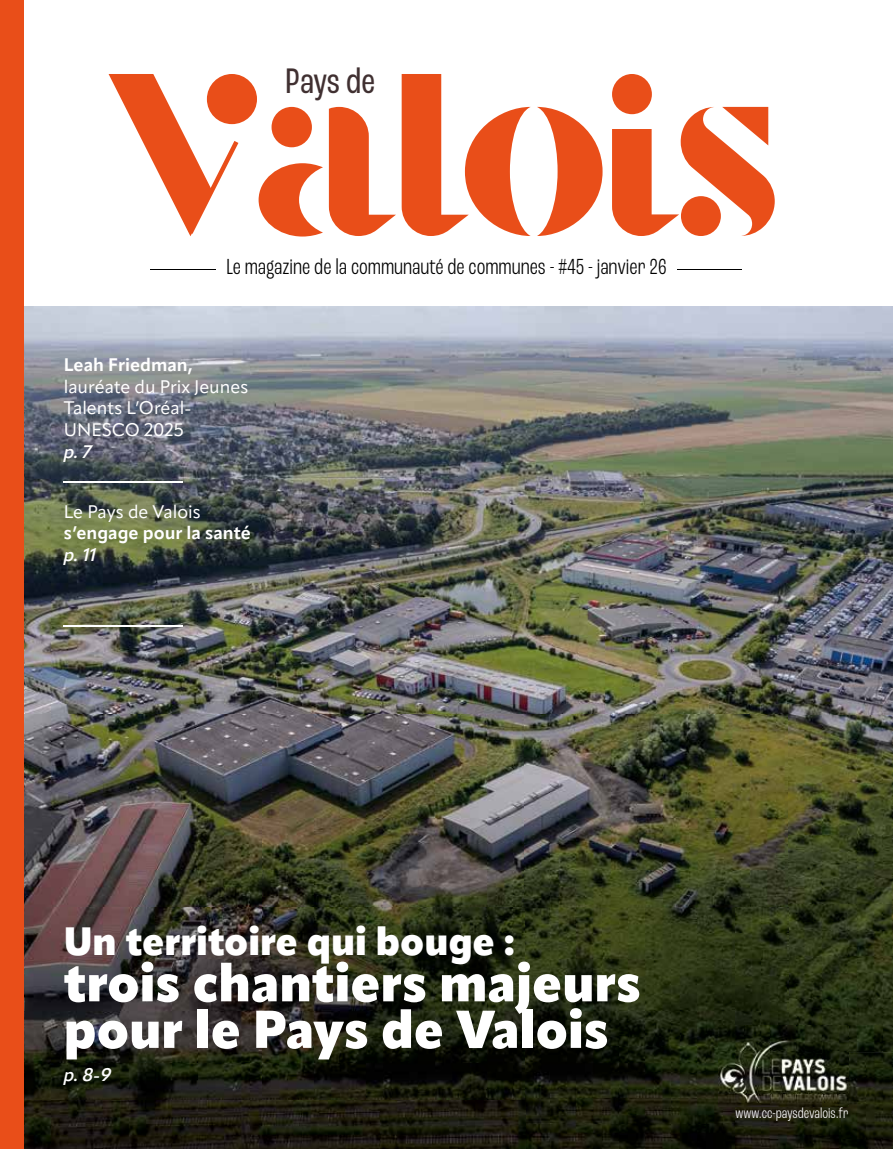
<style>
.page{position:relative;width:893px;height:1149px;background:#fff}
.page>*{position:absolute;margin:0;border:0;box-sizing:border-box;transform-origin:0 0}
.t1{font:269.4px "Stanley";letter-spacing:-.03em;color:#e94e19}
.t2{font:900 52.5px/46.5px "Apparat";color:#fff}
.t3{font:900 39px "Apparat";color:#fff}
.t4{font:condensed 37.35px "Roc Grotesk";letter-spacing:-.005em;color:#403031}
.t5{font:300 condensed 22.95px "Roc Grotesk";color:#000}
.t6{font:18px/21.6px "Apparat";color:#fff}
.t7{font:700 18px "Apparat";color:#fff}
.t8{font:italic 600 18px "Apparat";color:#fff}
.t9{font:300 condensed 15.3px "Roc Grotesk";color:#fff}
</style>
<div class="page">
<img style="left:23px;top:306px;width:870px;height:408px">
<img style="left:23px;top:714px;width:765px;height:193px">
<img style="left:788px;top:714px;width:105px;height:337px">
<img style="left:23px;top:907px;width:712px;height:241px">
<img style="left:735px;top:907px;width:53px;height:118px">
<img style="left:841px;top:1051px;width:52px;height:97px">
<img style="left:735px;top:1106px;width:106px;height:42px">
<img style="left:718px;top:1025px;width:130px;height:81px">
<hr style="left:151px;top:269px;width:591px;height:1px;background:#000">
<div style="left:216px;top:257px;width:461px;height:21px;background:#fff"></div>
<hr style="left:64px;top:481px;width:119px;height:1px;background:#fff">
<hr style="left:64px;top:624px;width:119px;height:2px;background:#fff">
<div style="left:0;top:0;width:23px;height:1148px;background:#e94e19"></div>
<svg style="left:188px;top:141px;width:50px;height:93px"></svg>
<h3 class="t4" style="left:286px;top:59px;width:91px">Pays de</h3>
<h1 class="t1" style="left:109px;top:18px;width:677px">Valois</h1>
<p class="t5" style="left:226px;top:254px;width:442px">Le magazine de la communauté de communes - #45 - janvier 26</p>
<p class="t7" style="left:64px;top:354px;width:130px">Leah Friedman,</p>
<p class="t6" style="left:64px;top:375px;width:186px">lauréate du Prix Jeunes<br>Talents L’Oréal-<br>UNESCO 2025</p>
<p class="t8" style="left:64px;top:440px;width:29px">p. 7</p>
<p class="t6" style="left:64px;top:500px;width:138px">Le Pays de Valois</p>
<p class="t7" style="left:64px;top:522px;width:188px">s’engage pour la santé</p>
<p class="t8" style="left:64px;top:543px;width:34px">p. 11</p>
<h3 class="t3" style="left:64px;top:916px;width:453px">Un territoire qui bouge :</h3>
<h2 class="t2" style="left:64px;top:959px;width:579px">trois chantiers majeurs pour le Pays de Valois</h2>
<p class="t8" style="left:64px;top:1063px;width:49px">p. 8-9</p>
<p class="t9" style="left:736px;top:1103px;width:114px">www.cc-paysdevalois.fr</p>
</div>
